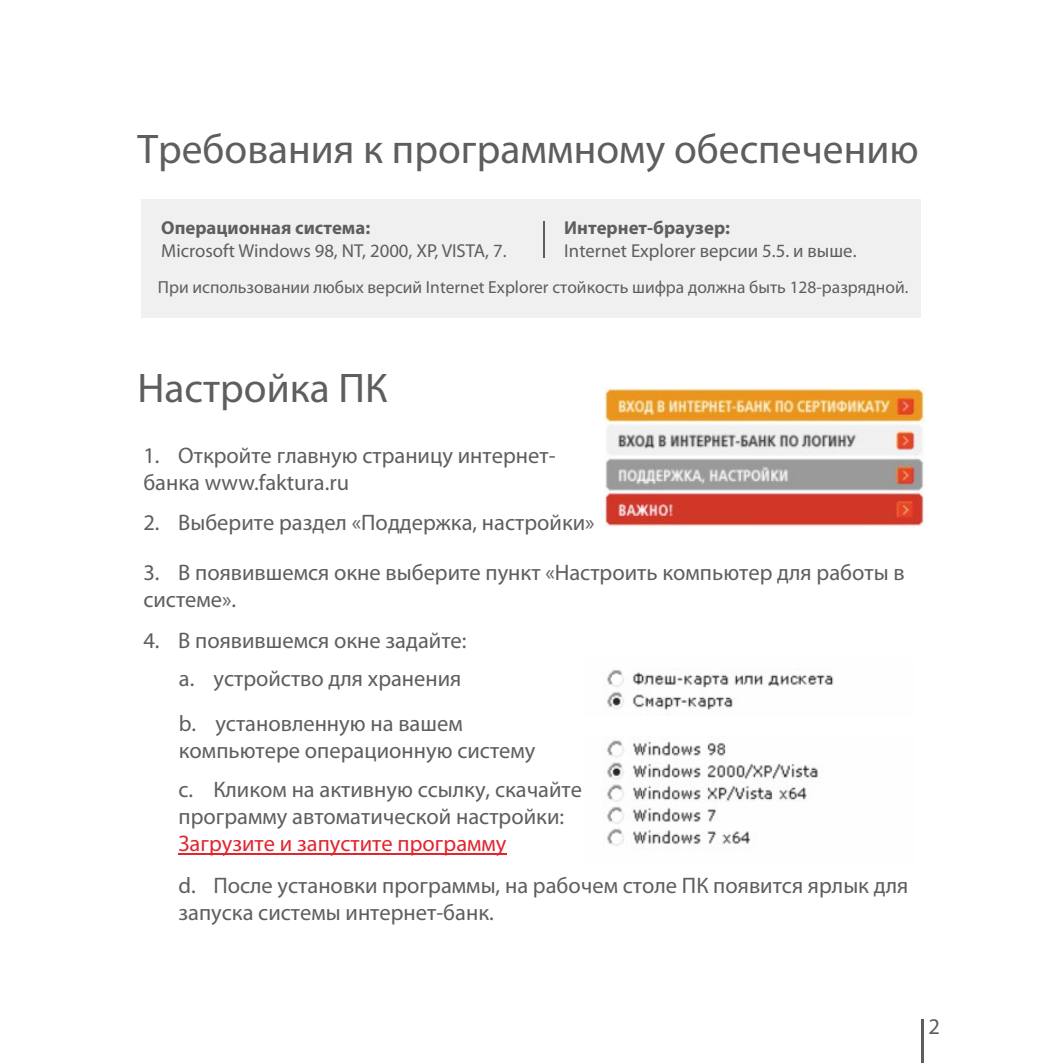
<style>
.page{position:relative;width:1063px;height:1063px;background:#fff}
.page>*{position:absolute;margin:0;border:0;box-sizing:border-box;transform-origin:0 0}
.t1{font:41.5px "Myriad Pro";color:#5e5e5e}
.t2{font:22.5px/27px "Myriad Pro";color:#5e5e5e}
.t3{font:22.5px "Myriad Pro";color:#e3242e}
.t4{font:18.75px "Myriad Pro";color:#5e5e5e}
.t5{font:700 18.75px "Myriad Pro";color:#5e5e5e}
.t6{font:17.5px "Myriad Pro";color:#5e5e5e}
</style>
<div class="page">
<img style="left:607px;top:740px;width:211px;height:106px">
<div style="left:141px;top:199px;width:780px;height:119px;background:#f0f0f0"></div>
<hr style="left:544px;top:221px;width:1px;height:37px;background:#5e5e5e">
<hr style="left:921px;top:1020px;width:2px;height:43px;background:#5e5e5e">
<hr style="left:178px;top:853px;width:329px;height:1px;background:#e3242e">
<img style="left:604px;top:387px;width:321px;height:141px">
<img style="left:607px;top:670px;width:227px;height:40px">
<h1 class="t1" style="left:137px;top:132px;width:783px">Требования к программному обеспечению</h1>
<p class="t5" style="left:161px;top:220px;width:210px">Операционная система:</p>
<p class="t4" style="left:161px;top:243px;width:347px">Microsoft Windows 98, NT, 2000, XP, VISTA, 7.</p>
<p class="t5" style="left:564px;top:220px;width:167px">Интернет-браузер:</p>
<p class="t4" style="left:564px;top:243px;width:294px">Internet Explorer версии 5.5. и выше.</p>
<p class="t6" style="left:158px;top:280px;width:752px">При использовании любых версий Internet Explorer стойкость шифра должна быть 128-разрядной.</p>
<h1 class="t1" style="left:137px;top:371px;width:252px">Настройка ПК</h1>
<p class="t2" style="left:143px;top:443px;width:414px">1. Откройте главную страницу интернет&shy;банка www.faktura.ru</p>
<p class="t2" style="left:143px;top:511px;width:453px">2. Выберите раздел «Поддержка, настройки»</p>
<p class="t2" style="left:143px;top:561px;width:763px">3. В появившемся окне выберите пункт «Настроить компьютер для работы в системе».</p>
<p class="t2" style="left:143px;top:629px;width:325px">4. В появившемся окне задайте:</p>
<p class="t2" style="left:179px;top:658px;width:285px;line-height:45.2px">a. устройство для хранения b. установленную на вашем</p>
<p class="t2" style="left:179px;top:739px;width:358px">компьютере операционную систему</p>
<p class="t2" style="left:178px;top:778px;width:405px">c. Кликом на активную ссылку, скачайте программу автоматической настройки:</p>
<p class="t3" style="left:178px;top:834px;width:330px">Загрузите и запустите программу</p>
<p class="t2" style="left:178px;top:874px;width:731px">d. После установки программы, на рабочем столе ПК появится ярлык для запуска системы интернет-банк.</p>
<p class="t2" style="left:928px;top:1015px;width:13px">2</p>
</div>
